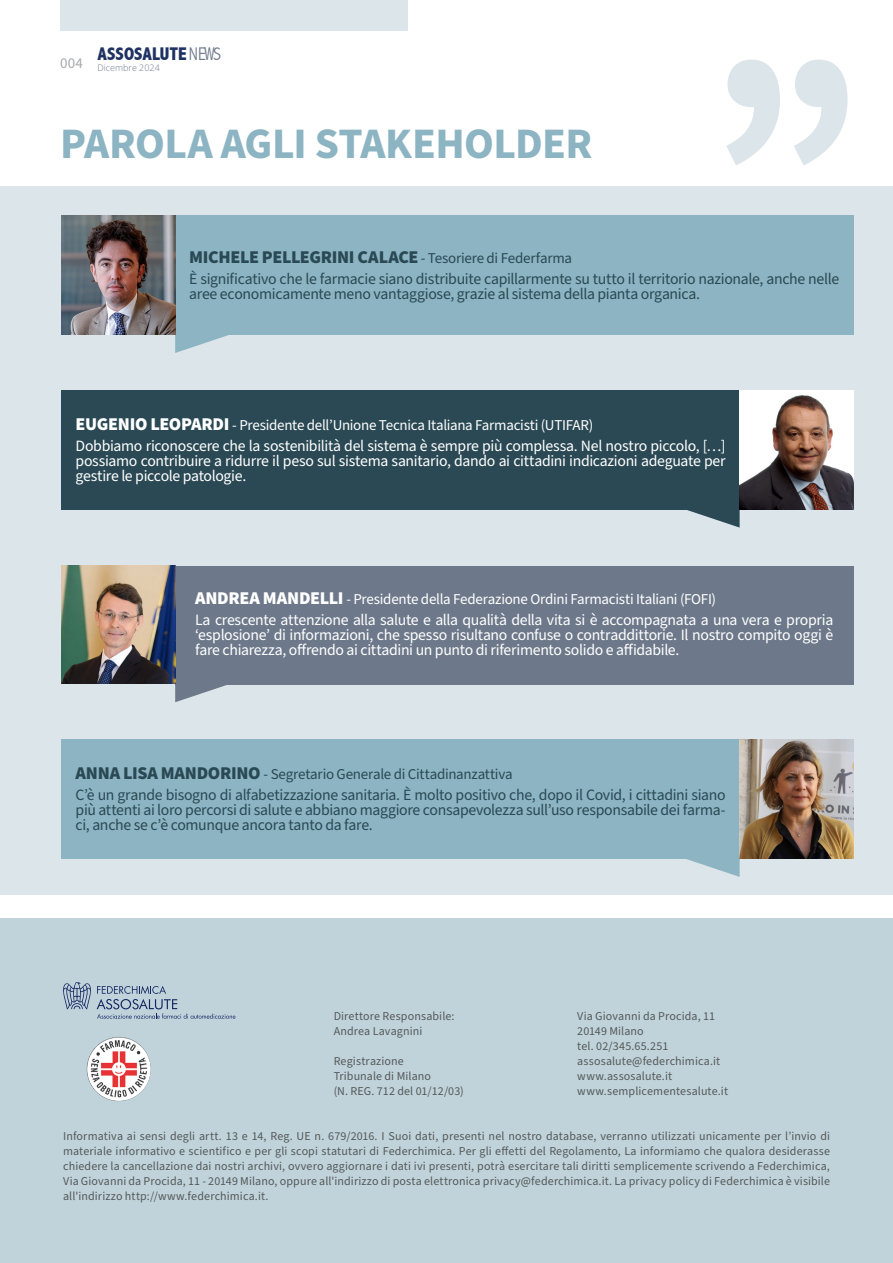
<style>
.page{position:relative;width:893px;height:1263px;background:#fff}
.page>*{position:absolute;margin:0;border:0;box-sizing:border-box;transform-origin:0 0}
.Headline_29_30_Left{font:700 43.5px "Source Sans Pro";letter-spacing:-.015em;color:#8cb4c2}
.Copy_Text_10_14_Left{font:800 condensed 18.45px "Abadi";color:#203262}
.Copy_Text_10_14_Left_Full_Wide{font:900 18px "Source Sans Pro";letter-spacing:-.02em;color:#2a4954}
.Copy_Text_10_14_Left_Full_Wide-2{font:15.75px/15px "Source Sans Pro";letter-spacing:-.02em;color:#fff;text-align:justify}
.Copy_Text_10_14_Left_Full_Wide-3{font:15.75px/15px "Source Sans Pro";letter-spacing:-.02em;color:#2a4954}
.Copy_Text_10_14_Left_Full_Wide-4{font:15px "Source Sans Pro";letter-spacing:-.02em;color:#fff}
.Copy_Text_10_14_Left_Full_Wide-5{font:15px "Source Sans Pro";letter-spacing:-.015em;color:#2a4954}
.Copy_Text_10_14_Left_Full_Wide-6{font:12px/15px "Source Sans Pro";letter-spacing:.01em;color:#555958;text-align:justify}
.t1{font:9px "Open Sans";color:#6d798a}
.s1{font-weight:300;color:#6d798a}
.s2{font-weight:400;font-size:15px}
.s3{font-weight:900;font-size:18px}
</style>
<div class="page">
<div style="left:0;top:186px;width:893px;height:708px;background:#dce5e9"></div>
<div style="left:60px;top:0;width:347px;height:30px;background:#dce5e9"></div>
<div style="left:175px;top:216px;width:678px;height:119px;background:#8cb4c2"></div>
<svg style="left:175px;top:335px;width:54px;height:18px"></svg>
<img style="left:62px;top:216px;width:113px;height:119px">
<div style="left:62px;top:391px;width:678px;height:119px;background:#2a4954"></div>
<svg style="left:687px;top:510px;width:53px;height:18px"></svg>
<img style="left:740px;top:391px;width:113px;height:119px">
<div style="left:175px;top:566px;width:678px;height:118px;background:#6d798a"></div>
<svg style="left:175px;top:684px;width:54px;height:18px"></svg>
<img style="left:62px;top:565px;width:113px;height:119px">
<div style="left:62px;top:740px;width:678px;height:119px;background:#8cb4c2"></div>
<svg style="left:687px;top:859px;width:53px;height:18px"></svg>
<img style="left:740px;top:740px;width:113px;height:119px">
<div style="left:0;top:918px;width:893px;height:345px;background:#c0d3db"></div>
<img style="left:86px;top:1036px;width:65px;height:65px;border-radius:32px">
<svg style="left:63px;top:982px;width:28px;height:27px"></svg>
<svg style="left:97px;top:986px;width:138px;height:33px"></svg>
<svg style="left:726px;top:60px;width:54px;height:105px"></svg>
<svg style="left:794px;top:60px;width:53px;height:105px"></svg>
<p class="Copy_Text_10_14_Left" style="left:60px;top:43px;width:163px"><sub>004</sub> ASSOSALUTE <span class="s1">NEWS</span></p>
<p class="t1" style="left:98px;top:62px;width:64px">Dicembre 2024</p>
<p class="Headline_29_30_Left" style="left:60px;top:113px;width:534px">PAROLA AGLI STAKEHOLDER</p>
<p class="Copy_Text_10_14_Left_Full_Wide" style="left:189px;top:244px;width:384px">MICHELE PELLEGRINI CALACE <span class="s2">- Tesoriere di Federfarma</span></p>
<p class="Copy_Text_10_14_Left_Full_Wide-3" style="left:189px;top:272px;width:651px">È significativo che le farmacie siano distribuite capillarmente su tutto il territorio nazionale, anche nelle aree economicamente meno vantaggiose, grazie al sistema della pianta organica.</p>
<p class="Copy_Text_10_14_Left_Full_Wide-4" style="left:76px;top:415px;width:519px"><span class="s3">EUGENIO LEOPARDI</span> - Presidente dell’Unione Tecnica Italiana Farmacisti (UTIFAR)</p>
<p class="Copy_Text_10_14_Left_Full_Wide-2" style="left:76px;top:439px;width:652px">Dobbiamo riconoscere che la sostenibilità del sistema è sempre più complessa. Nel nostro piccolo, […] possiamo contribuire a ridurre il peso sul sistema sanitario, dando ai cittadini indicazioni adeguate per gestire le piccole patologie.</p>
<p class="Copy_Text_10_14_Left_Full_Wide-4" style="left:195px;top:589px;width:522px"><span class="s3">ANDREA MANDELLI</span> - Presidente della Federazione Ordini Farmacisti Italiani (FOFI)</p>
<p class="Copy_Text_10_14_Left_Full_Wide-2" style="left:195px;top:613px;width:640px">La crescente attenzione alla salute e alla qualità della vita si è accompagnata a una vera e propria ‘esplosione’ di informazioni, che spesso risultano confuse o contraddittorie. Il nostro compito oggi è fare chiarezza, offrendo ai cittadini un punto di riferimento solido e affidabile.</p>
<p class="Copy_Text_10_14_Left_Full_Wide-5" style="left:76px;top:764px;width:439px"><span class="s3">ANNA LISA MANDORINO</span> - Segretario Generale di Cittadinanzattiva</p>
<p class="Copy_Text_10_14_Left_Full_Wide-3" style="left:76px;top:787px;width:651px;text-align:justify">C’è un grande bisogno di alfabetizzazione sanitaria. È molto positivo che, dopo il Covid, i cittadini siano più attenti ai loro percorsi di salute e abbiano maggiore consapevolezza sull’uso responsabile dei farma&shy;ci, anche se c’è comunque ancora tanto da fare.</p>
<p class="Copy_Text_10_14_Left_Full_Wide-6" style="left:334px;top:1009px;width:122px">Direttore Responsabile:</p>
<p class="Copy_Text_10_14_Left_Full_Wide-6" style="left:334px;top:1024px;width:90px">Andrea Lavagnini</p>
<p class="Copy_Text_10_14_Left_Full_Wide-6" style="left:334px;top:1054px;width:72px">Registrazione</p>
<p class="Copy_Text_10_14_Left_Full_Wide-6" style="left:334px;top:1069px;width:99px">Tribunale di Milano</p>
<p class="Copy_Text_10_14_Left_Full_Wide-6" style="left:334px;top:1084px;width:132px">(N. REG. 712 del 01/12/03)</p>
<p class="Copy_Text_10_14_Left_Full_Wide-6" style="left:577px;top:1009px;width:139px">Via Giovanni da Procida, 11</p>
<p class="Copy_Text_10_14_Left_Full_Wide-6" style="left:577px;top:1024px;width:68px">20149 Milano</p>
<p class="Copy_Text_10_14_Left_Full_Wide-6" style="left:577px;top:1039px;width:93px">tel. 02/345.65.251</p>
<p class="Copy_Text_10_14_Left_Full_Wide-6" style="left:577px;top:1054px;width:144px">assosalute@federchimica.it</p>
<p class="Copy_Text_10_14_Left_Full_Wide-6" style="left:577px;top:1069px;width:96px">www.assosalute.it</p>
<p class="Copy_Text_10_14_Left_Full_Wide-6" style="left:577px;top:1084px;width:152px">www.semplicementesalute.it</p>
<p class="Copy_Text_10_14_Left_Full_Wide-6" style="left:63px;top:1129px;width:768px">Informativa ai sensi degli artt. 13 e 14, Reg. UE n. 679/2016. I Suoi dati, presenti nel nostro database, verranno utilizzati unicamente per l’invio di materiale informativo e scientifico e per gli scopi statutari di Federchimica. Per gli effetti del Regolamento, La informiamo che qualora desiderasse chiedere la cancellazione dai nostri archivi, ovvero aggiornare i dati ivi presenti, potrà esercitare tali diritti semplicemente scrivendo a Federchimica, Via Giovanni da Procida, 11 - 20149 Milano, oppure all'indirizzo di posta elettronica privacy@federchimica.it. La privacy policy di Federchimica è visibile all'indirizzo http://www.federchimica.it.</p>
</div>
